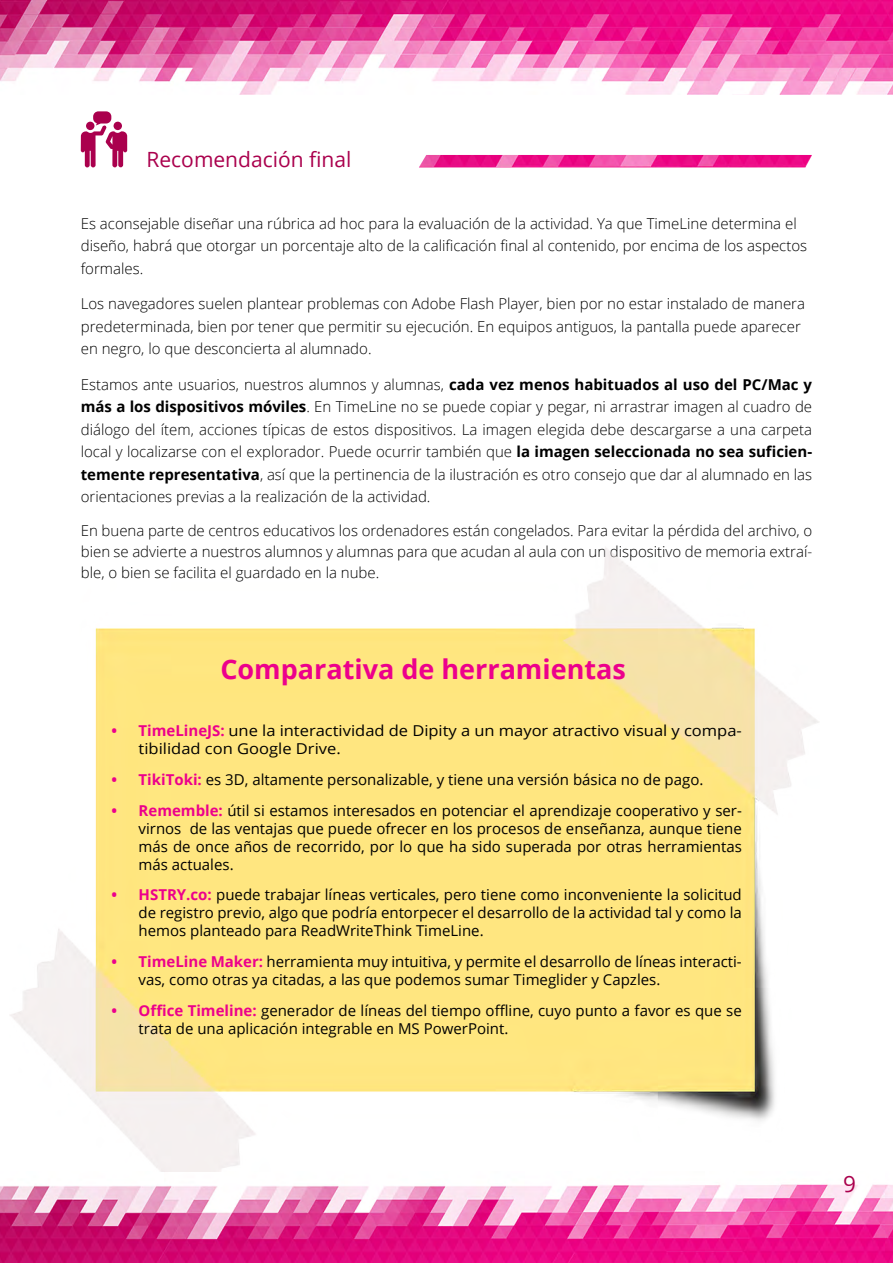
<style>
.page{position:relative;width:893px;height:1263px;background:#fff}
.page>*{position:absolute;margin:0;border:0;box-sizing:border-box;transform-origin:0 0}
.t1{font:700 27px "Open Sans";color:#ec008c}
.t2{font:22.5px "Open Sans";color:#aa004d}
.t3{font:21px "Open Sans";color:#aa004d}
.t4{font:300 15px/22.5px "Open Sans";color:#000}
.t5{font:15px/18px "Open Sans";color:#000;text-align:justify}
.t6{font:15px/18px "Open Sans";color:#000;scale:1.1 1}
.s1{font-weight:700}
.s2{font-weight:700;color:#ec008c}
</style>
<div class="page">
<img style="left:0;top:0;width:893px;height:94px">
<img style="left:0;top:1184px;width:893px;height:79px">
<svg style="left:81px;top:111px;width:46px;height:56px"></svg>
<img style="left:419px;top:155px;width:393px;height:12px">
<img style="left:10px;top:548px;width:809px;height:624px">
<h3 class="t3" style="left:147px;top:145px;width:206px">Recomendación final</h3>
<p class="t4" style="left:81px;top:212px;width:728px">Es aconsejable diseñar una rúbrica ad hoc para la evaluación de la actividad. Ya que TimeLine determina el diseño, habrá que otorgar un porcentaje alto de la calificación final al contenido, por encima de los aspectos formales.</p>
<p class="t4" style="left:81px;top:292px;width:726px">Los navegadores suelen plantear problemas con Adobe Flash Player, bien por no estar instalado de manera predeterminada, bien por tener que permitir su ejecución. En equipos antiguos, la pantalla puede aparecer en negro, lo que desconcierta al alumnado.</p>
<p class="t4" style="left:81px;top:373px;width:733px;text-align:justify">Estamos ante usuarios, nuestros alumnos y alumnas, <span class="s1">cada vez menos habituados al uso del PC/Mac y más a los dispositivos móviles</span>. En TimeLine no se puede copiar y pegar, ni arrastrar imagen al cuadro de diálogo del ítem, acciones típicas de estos dispositivos. La imagen elegida debe descargarse a una carpeta local y localizarse con el explorador. Puede ocurrir también que <span class="s1">la imagen seleccionada no sea suficien&shy;temente representativa</span>, así que la pertinencia de la ilustración es otro consejo que dar al alumnado en las orientaciones previas a la realización de la actividad.</p>
<p class="t4" style="left:81px;top:520px;width:733px;line-height:21px;text-align:justify">En buena parte de centros educativos los ordenadores están congelados. Para evitar la pérdida del archivo, o bien se advierte a nuestros alumnos y alumnas para que acudan al aula con un dispositivo de memoria extraí&shy;ble, o bien se facilita el guardado en la nube.</p>
<h1 class="t1" style="left:220px;top:650px;width:407px">Comparativa de herramientas</h1>
<p class="t6" style="left:139px;top:721px;width:550px;text-indent:-27px"><span class="s2">• TimeLineJS:</span> une la interactividad de Dipity a un mayor atractivo visual y compa&shy;tibilidad con Google Drive.</p>
<p class="t5" style="left:112px;top:770px;width:593px"><span class="s2">• TikiToki:</span> es 3D, altamente personalizable, y tiene una versión básica no de pago.</p>
<p class="t5" style="left:139px;top:801px;width:605px;text-indent:-27px"><span class="s2">• Rememble:</span> útil si estamos interesados en potenciar el aprendizaje cooperativo y ser&shy;virnos de las ventajas que puede ofrecer en los procesos de enseñanza, aunque tiene más de once años de recorrido, por lo que ha sido superada por otras herramientas más actuales.</p>
<p class="t5" style="left:139px;top:885px;width:605px;text-indent:-27px"><span class="s2">• HSTRY.co:</span> puede trabajar líneas verticales, pero tiene como inconveniente la solicitud de registro previo, algo que podría entorpecer el desarrollo de la actividad tal y como la hemos planteado para ReadWriteThink TimeLine.</p>
<p class="t5" style="left:139px;top:952px;width:605px;text-indent:-27px"><span class="s2">• TimeLine Maker:</span> herramienta muy intuitiva, y permite el desarrollo de líneas interacti&shy;vas, como otras ya citadas, a las que podemos sumar Timeglider y Capzles.</p>
<p class="t5" style="left:139px;top:1001px;width:605px;text-indent:-27px"><span class="s2">• Office Timeline:</span> generador de líneas del tiempo offline, cuyo punto a favor es que se trata de una aplicación integrable en MS PowerPoint.</p>
<h2 class="t2" style="left:843px;top:1168px;width:14px">9</h2>
</div>
